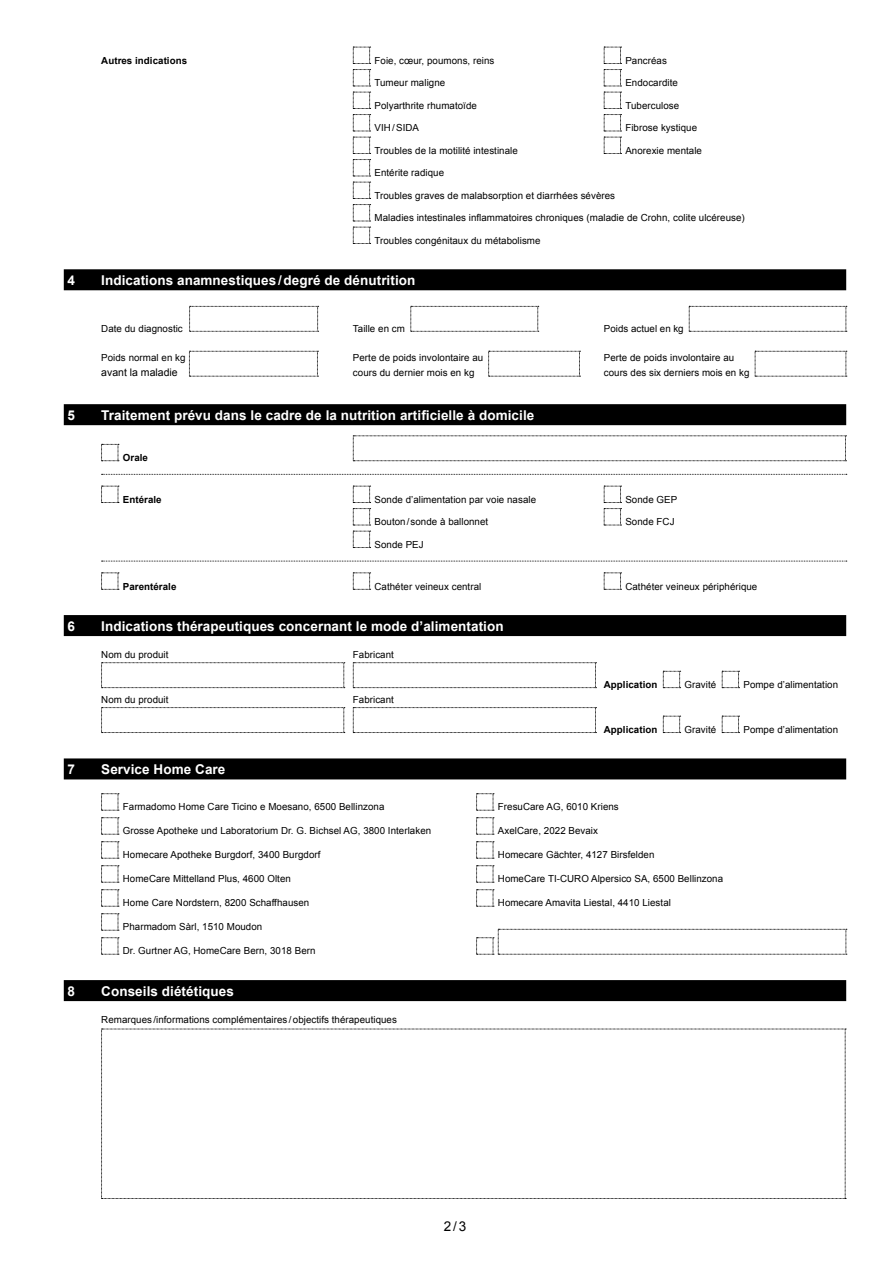
<style>
.page{position:relative;width:893px;height:1263px;background:#fff}
.page>*{position:absolute;margin:0;border:0;box-sizing:border-box;transform-origin:0 0}
.t1{font:700 13.5px "Arial";letter-spacing:.005em;color:#fff}
.t2{font:13.5px "Arial";color:#000}
.t3{font:10.5px "Arial";color:#000}
.t4{font:9.75px "Arial";letter-spacing:.005em;color:#000}
.t5{font:700 9.75px "Arial";letter-spacing:.005em;color:#000}
</style>
<div class="page">
<div style="left:64px;top:269px;width:782px;height:21px;background:#000"></div>
<div style="left:64px;top:404px;width:782px;height:21px;background:#000"></div>
<svg style="left:102px;top:474px;width:745px;height:1px"></svg>
<svg style="left:102px;top:561px;width:745px;height:1px"></svg>
<div style="left:64px;top:615px;width:782px;height:21px;background:#000"></div>
<div style="left:64px;top:758px;width:782px;height:21px;background:#000"></div>
<div style="left:64px;top:980px;width:782px;height:21px;background:#000"></div>
<svg style="left:604px;top:47px;width:17px;height:107px"></svg>
<svg style="left:353px;top:47px;width:18px;height:197px"></svg>
<svg style="left:189px;top:306px;width:130px;height:26px"></svg>
<svg style="left:410px;top:306px;width:129px;height:26px"></svg>
<svg style="left:689px;top:306px;width:158px;height:26px"></svg>
<svg style="left:189px;top:351px;width:129px;height:26px"></svg>
<svg style="left:488px;top:351px;width:92px;height:26px"></svg>
<svg style="left:755px;top:351px;width:92px;height:26px"></svg>
<svg style="left:101px;top:444px;width:18px;height:17px"></svg>
<svg style="left:353px;top:435px;width:493px;height:26px"></svg>
<svg style="left:101px;top:486px;width:18px;height:17px"></svg>
<svg style="left:604px;top:486px;width:17px;height:40px"></svg>
<svg style="left:353px;top:486px;width:18px;height:62px"></svg>
<svg style="left:101px;top:573px;width:18px;height:17px"></svg>
<svg style="left:353px;top:573px;width:18px;height:17px"></svg>
<svg style="left:604px;top:573px;width:17px;height:17px"></svg>
<svg style="left:101px;top:662px;width:244px;height:26px"></svg>
<svg style="left:353px;top:662px;width:243px;height:26px"></svg>
<svg style="left:663px;top:671px;width:18px;height:17px"></svg>
<svg style="left:722px;top:671px;width:17px;height:17px"></svg>
<svg style="left:101px;top:707px;width:244px;height:26px"></svg>
<svg style="left:353px;top:707px;width:243px;height:26px"></svg>
<svg style="left:663px;top:716px;width:18px;height:17px"></svg>
<svg style="left:722px;top:716px;width:17px;height:17px"></svg>
<svg style="left:101px;top:793px;width:18px;height:18px"></svg>
<svg style="left:476px;top:793px;width:18px;height:18px"></svg>
<svg style="left:101px;top:817px;width:18px;height:18px"></svg>
<svg style="left:476px;top:817px;width:18px;height:18px"></svg>
<svg style="left:101px;top:841px;width:18px;height:18px"></svg>
<svg style="left:476px;top:841px;width:18px;height:18px"></svg>
<svg style="left:101px;top:865px;width:18px;height:18px"></svg>
<svg style="left:476px;top:865px;width:18px;height:18px"></svg>
<svg style="left:101px;top:889px;width:18px;height:18px"></svg>
<svg style="left:476px;top:889px;width:18px;height:18px"></svg>
<svg style="left:101px;top:913px;width:18px;height:18px"></svg>
<svg style="left:101px;top:937px;width:18px;height:18px"></svg>
<svg style="left:476px;top:929px;width:371px;height:26px"></svg>
<svg style="left:101px;top:1029px;width:745px;height:170px"></svg>
<p class="t5" style="left:101px;top:54px;width:87px">Autres indications</p>
<p class="t4" style="left:375px;top:54px;width:121px">Foie, cœur, poumons, reins</p>
<p class="t4" style="left:625px;top:54px;width:43px">Pancréas</p>
<p class="t4" style="left:375px;top:76px;width:72px">Tumeur maligne</p>
<p class="t4" style="left:625px;top:76px;width:54px">Endocardite</p>
<p class="t4" style="left:375px;top:99px;width:104px">Polyarthrite rhumatoïde</p>
<p class="t4" style="left:625px;top:99px;width:55px">Tuberculose</p>
<p class="t4" style="left:375px;top:121px;width:46px">VIH/SIDA</p>
<p class="t4" style="left:625px;top:121px;width:73px">Fibrose kystique</p>
<p class="t4" style="left:375px;top:144px;width:145px">Troubles de la motilité intestinale</p>
<p class="t4" style="left:625px;top:144px;width:78px">Anorexie mentale</p>
<p class="t4" style="left:375px;top:166px;width:71px">Entérite radique</p>
<p class="t4" style="left:375px;top:189px;width:242px">Troubles graves de malabsorption et diarrhées sévères</p>
<p class="t4" style="left:375px;top:211px;width:372px">Maladies intestinales inflammatoires chroniques (maladie de Crohn, colite ulcéreuse)</p>
<p class="t4" style="left:375px;top:234px;width:168px">Troubles congénitaux du métabolisme</p>
<h1 class="t1" style="left:68px;top:272px;width:9px">4</h1>
<h1 class="t1" style="left:101px;top:272px;width:316px">Indications anamnestiques/degré de dénutrition</h1>
<p class="t4" style="left:101px;top:322px;width:83px">Date du diagnostic</p>
<p class="t4" style="left:353px;top:322px;width:54px">Taille en cm</p>
<p class="t4" style="left:604px;top:322px;width:81px">Poids actuel en kg</p>
<p class="t4" style="left:101px;top:352px;width:86px">Poids normal en kg</p>
<p class="t4" style="left:353px;top:352px;width:132px">Perte de poids involontaire au</p>
<p class="t4" style="left:604px;top:352px;width:132px">Perte de poids involontaire au</p>
<p class="t3" style="left:101px;top:366px;width:78px">avant la maladie</p>
<p class="t4" style="left:353px;top:367px;width:123px">cours du dernier mois en kg</p>
<p class="t4" style="left:604px;top:367px;width:147px">cours des six derniers mois en kg</p>
<h1 class="t1" style="left:68px;top:406px;width:9px">5</h1>
<h1 class="t1" style="left:101px;top:406px;width:434px">Traitement prévu dans le cadre de la nutrition artificielle à domicile</h1>
<p class="t5" style="left:123px;top:451px;width:27px">Orale</p>
<p class="t5" style="left:123px;top:493px;width:40px">Entérale</p>
<p class="t4" style="left:375px;top:493px;width:163px">Sonde d’alimentation par voie nasale</p>
<p class="t4" style="left:625px;top:493px;width:53px">Sonde GEP</p>
<p class="t4" style="left:375px;top:515px;width:115px">Bouton/sonde à ballonnet</p>
<p class="t4" style="left:625px;top:515px;width:51px">Sonde FCJ</p>
<p class="t4" style="left:375px;top:538px;width:51px">Sonde PEJ</p>
<p class="t5" style="left:123px;top:580px;width:55px">Parentérale</p>
<p class="t4" style="left:375px;top:580px;width:108px">Cathéter veineux central</p>
<p class="t4" style="left:625px;top:580px;width:133px">Cathéter veineux périphérique</p>
<h1 class="t1" style="left:68px;top:617px;width:9px">6</h1>
<h1 class="t1" style="left:101px;top:617px;width:404px">Indications thérapeutiques concernant le mode d’alimentation</h1>
<p class="t4" style="left:101px;top:648px;width:69px">Nom du produit</p>
<p class="t4" style="left:353px;top:648px;width:43px">Fabricant</p>
<p class="t5" style="left:604px;top:678px;width:55px">Application</p>
<p class="t4" style="left:685px;top:678px;width:33px">Gravité</p>
<p class="t4" style="left:743px;top:678px;width:96px">Pompe d’alimentation</p>
<p class="t4" style="left:101px;top:693px;width:69px">Nom du produit</p>
<p class="t4" style="left:353px;top:693px;width:43px">Fabricant</p>
<p class="t5" style="left:604px;top:723px;width:55px">Application</p>
<p class="t4" style="left:685px;top:723px;width:33px">Gravité</p>
<p class="t4" style="left:743px;top:723px;width:96px">Pompe d’alimentation</p>
<h1 class="t1" style="left:68px;top:761px;width:9px">7</h1>
<h1 class="t1" style="left:101px;top:761px;width:126px">Service Home Care</h1>
<p class="t4" style="left:123px;top:801px;width:263px">Farmadomo Home Care Ticino e Moesano, 6500 Bellinzona</p>
<p class="t4" style="left:498px;top:801px;width:122px">FresuCare AG, 6010 Kriens</p>
<p class="t4" style="left:123px;top:825px;width:310px">Grosse Apotheke und Laboratorium Dr. G. Bichsel AG, 3800 Interlaken</p>
<p class="t4" style="left:498px;top:825px;width:102px">AxelCare, 2022 Bevaix</p>
<p class="t4" style="left:123px;top:849px;width:199px">Homecare Apotheke Burgdorf, 3400 Burgdorf</p>
<p class="t4" style="left:498px;top:849px;width:158px">Homecare Gächter, 4127 Birsfelden</p>
<p class="t4" style="left:123px;top:873px;width:170px">HomeCare Mittelland Plus, 4600 Olten</p>
<p class="t4" style="left:498px;top:873px;width:227px">HomeCare TI-CURO Alpersico SA, 6500 Bellinzona</p>
<p class="t4" style="left:123px;top:897px;width:188px">Home Care Nordstern, 8200 Schaffhausen</p>
<p class="t4" style="left:498px;top:897px;width:175px">Homecare Amavita Liestal, 4410 Liestal</p>
<p class="t4" style="left:123px;top:921px;width:141px">Pharmadom Sàrl, 1510 Moudon</p>
<p class="t4" style="left:123px;top:945px;width:194px">Dr. Gurtner AG, HomeCare Bern, 3018 Bern</p>
<h1 class="t1" style="left:68px;top:982px;width:9px">8</h1>
<h1 class="t1" style="left:101px;top:982px;width:134px">Conseils diététiques</h1>
<p class="t4" style="left:101px;top:1013px;width:297px">Remarques /informations complémentaires /objectifs thérapeutiques</p>
<h1 class="t2" style="left:444px;top:1217px;width:24px">2/3</h1>
</div>
